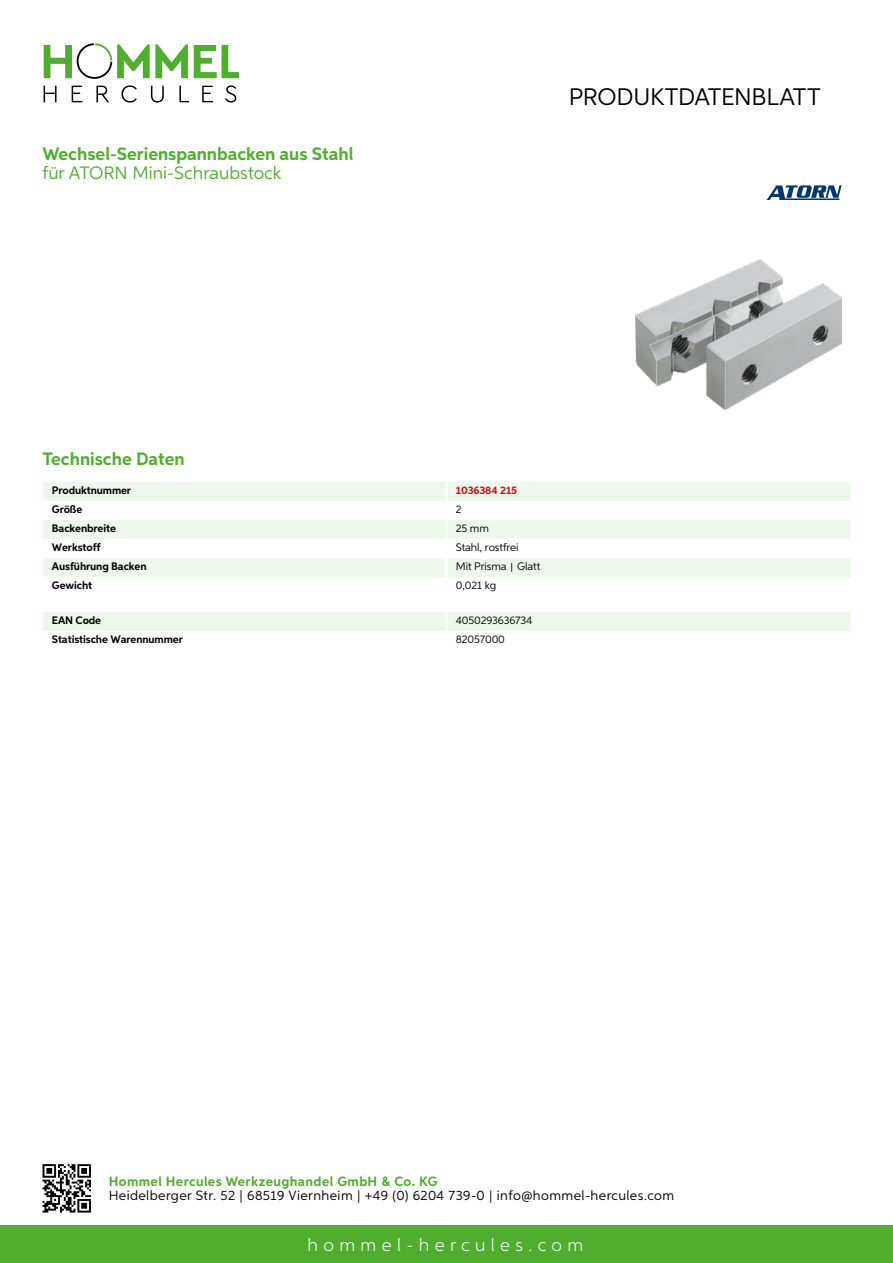
<style>
.page{position:relative;width:893px;height:1263px;background:#fff}
.page>*{position:absolute;margin:0;border:0;box-sizing:border-box;transform-origin:0 0}
.t1{font:24px "Aspira";letter-spacing:-.01em;color:#000}
.t2{font:700 18px "Aspira";color:#50ae2f}
.t3{font:18px "Aspira";color:#50ae2f}
.t4{font:300 18px "Aspira";letter-spacing:.3em;color:#fff}
.t5{font:13.5px "Aspira";letter-spacing:.03em;color:#000}
.t6{font:700 13.5px "Aspira";letter-spacing:.03em;color:#50ae2f}
.t7{font:700 10.95px "Aspira";letter-spacing:-.01em;color:#000}
.t8{font:10.95px "Aspira";letter-spacing:-.01em;color:#000}
.t9{font:700 10.95px "Aspira";letter-spacing:-.01em;color:#cd1013}
.s1{font-family:"Wuerth Global";font-size:10.5px}
</style>
<div class="page">
<div style="left:0;top:1226px;width:893px;height:37px;background:#50ae2f"></div>
<svg style="left:43px;top:1164px;width:48px;height:48px"></svg>
<svg style="left:194px;top:45px;width:45px;height:33px"></svg>
<svg style="left:44px;top:43px;width:144px;height:36px"></svg>
<svg style="left:44px;top:86px;width:13px;height:16px"></svg>
<svg style="left:72px;top:86px;width:10px;height:16px"></svg>
<svg style="left:96px;top:86px;width:13px;height:16px"></svg>
<svg style="left:121px;top:85px;width:16px;height:18px"></svg>
<svg style="left:151px;top:86px;width:13px;height:17px"></svg>
<svg style="left:179px;top:86px;width:10px;height:16px"></svg>
<svg style="left:202px;top:86px;width:11px;height:16px"></svg>
<svg style="left:225px;top:85px;width:11px;height:18px"></svg>
<div style="left:43px;top:482px;width:807px;height:19px;background:#eef7eb"></div>
<svg style="left:43px;top:520px;width:807px;height:57px;fill:#eef7eb"></svg>
<hr style="left:445px;top:482px;width:3px;height:19px;background:#fff">
<hr style="left:445px;top:520px;width:3px;height:19px;background:#fff">
<hr style="left:445px;top:539px;width:3px;height:19px;background:#fff">
<hr style="left:445px;top:558px;width:3px;height:19px;background:#fff">
<div style="left:43px;top:612px;width:807px;height:19px;background:#eef7eb"></div>
<img style="left:636px;top:259px;width:206px;height:150px">
<svg style="left:766px;top:185px;width:76px;height:15px"></svg>
<h2 class="t2" style="left:43px;top:142px;width:312px">Wechsel-Serienspannbacken aus Stahl</h2>
<h2 class="t3" style="left:43px;top:162px;width:39px">für ATORN</h2>
<h2 class="t3" style="left:133px;top:162px;width:150px">Mini-Schraubstock</h2>
<h1 class="t1" style="left:569px;top:82px;width:253px">Produktdatenblatt</h1>
<h2 class="t2" style="left:43px;top:448px;width:144px">Technische Daten</h2>
<p class="t7" style="left:52px;top:483px;width:81px">Produktnummer</p>
<p class="t9" style="left:456px;top:483px;width:63px">1036384 215</p>
<p class="t7" style="left:52px;top:502px;width:32px">Größe</p>
<p class="t8" style="left:456px;top:502px;width:7px">2</p>
<p class="t7" style="left:52px;top:521px;width:66px">Backenbreite</p>
<p class="t8" style="left:456px;top:522px;width:35px">25 mm</p>
<p class="t7" style="left:52px;top:541px;width:50px">Werkstoff</p>
<p class="t8" style="left:456px;top:541px;width:64px">Stahl, rostfrei</p>
<p class="t7" style="left:52px;top:560px;width:96px">Ausführung Backen</p>
<p class="t8" style="left:456px;top:560px;width:86px">Mit Prisma <span class="s1">|</span> Glatt</p>
<p class="t7" style="left:52px;top:579px;width:42px">Gewicht</p>
<p class="t8" style="left:456px;top:579px;width:42px">0,021 kg</p>
<p class="t7" style="left:52px;top:613px;width:51px">EAN Code</p>
<p class="t8" style="left:456px;top:613px;width:78px">4050293636734</p>
<p class="t7" style="left:52px;top:633px;width:132px">Statistische Warennummer</p>
<p class="t8" style="left:456px;top:633px;width:51px">82057000</p>
<p class="t6" style="left:109px;top:1172px;width:330px">Hommel Hercules Werkzeughandel GmbH &amp; Co. KG</p>
<p class="t5" style="left:109px;top:1187px;width:567px">Heidelberger Str. 52 | 68519 Viernheim | +49 (0) 6204 739-0 | info@hommel-hercules.com</p>
<h2 class="t4" style="left:307px;top:1234px;width:277px">hommel-hercules.com</h2>
</div>
